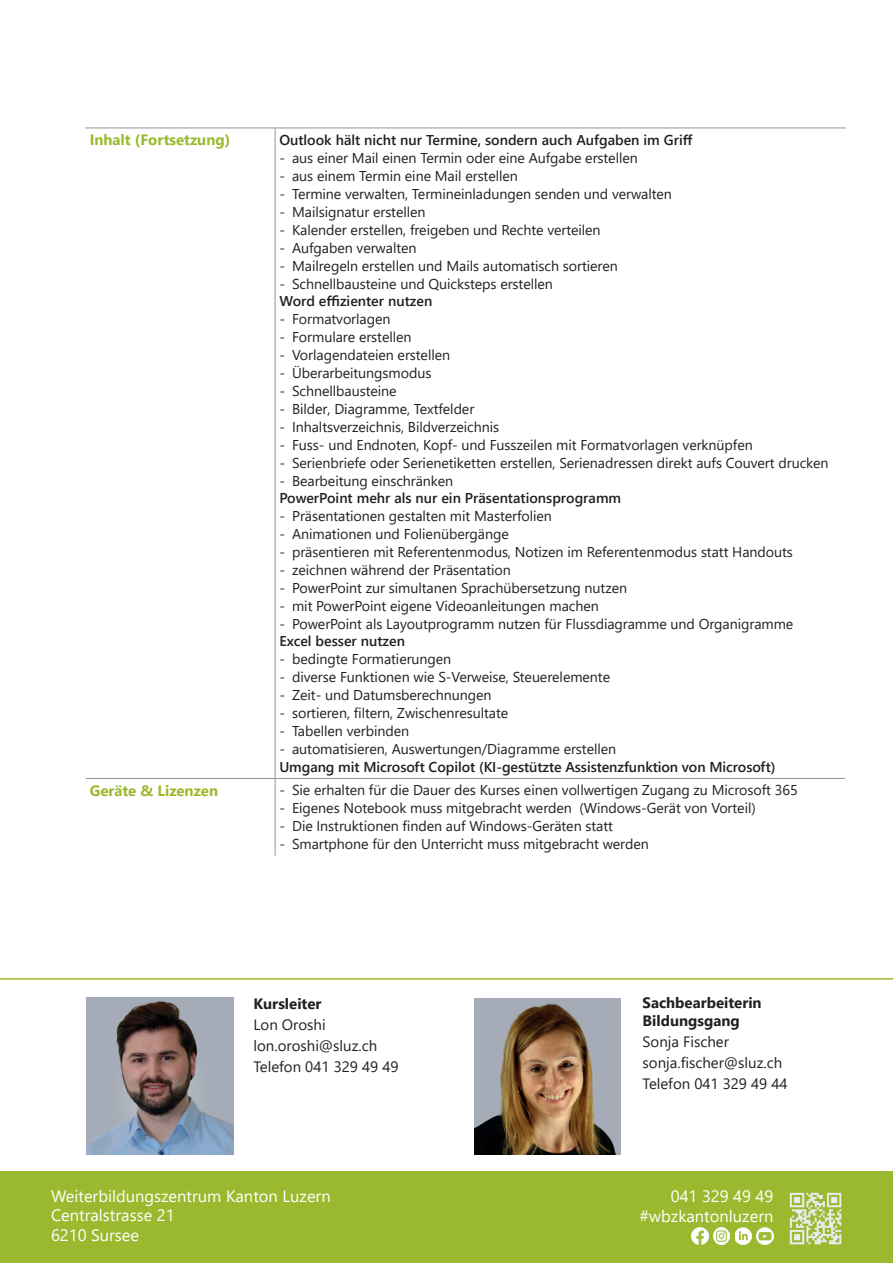
<style>
.page{position:relative;width:893px;height:1263px;background:#fff}
.page>*{position:absolute;margin:0;border:0;box-sizing:border-box;transform-origin:0 0}
.t1{font:16.5px/19.8px "Segoe UI";color:#fff}
.t2{font:15px/21px "Segoe UI";color:#231f20}
.t3{font:700 15px/18px "Segoe UI";color:#231f20}
.t4{font:700 15px "Segoe UI";color:#9bb92e}
.t5{font:14.25px "Segoe UI";letter-spacing:-.005em;color:#231f20}
.t6{font:600 14.25px "Segoe UI";color:#231f20}
</style>
<div class="page">
<div style="left:0;top:1172px;width:893px;height:91px;background:#9bb92e"></div>
<img style="left:713px;top:1228px;width:17px;height:16px">
<img style="left:735px;top:1228px;width:17px;height:17px">
<img style="left:757px;top:1228px;width:17px;height:17px">
<img style="left:691px;top:1228px;width:17px;height:17px">
<img style="left:789px;top:1192px;width:53px;height:53px">
<hr style="left:0;top:978px;width:893px;height:1px;background:#9bb92e">
<img style="left:87px;top:998px;width:146px;height:156px">
<img style="left:474px;top:998px;width:147px;height:156px">
<hr style="left:85px;top:128px;width:190px;height:1px;background:#939598">
<hr style="left:275px;top:128px;width:571px;height:1px;background:#939598">
<hr style="left:275px;top:128px;width:1px;height:650px;background:#939598">
<hr style="left:86px;top:778px;width:189px;height:1px;background:#939598">
<hr style="left:275px;top:778px;width:570px;height:1px;background:#939598">
<hr style="left:275px;top:779px;width:1px;height:76px;background:#939598">
<p class="t4" style="left:90px;top:126px;width:142px">Inhalt (Fortsetzung)</p>
<p class="t6" style="left:279px;top:126px;width:415px">Outlook hält nicht nur Termine, sondern auch Aufgaben im Griff</p>
<p class="t5" style="left:279px;top:144px;width:360px">- aus einer Mail einen Termin oder eine Aufgabe erstellen</p>
<p class="t5" style="left:279px;top:162px;width:240px">- aus einem Termin eine Mail erstellen</p>
<p class="t5" style="left:279px;top:180px;width:394px">- Termine verwalten, Termineinladungen senden und verwalten</p>
<p class="t5" style="left:279px;top:198px;width:148px">- Mailsignatur erstellen</p>
<p class="t5" style="left:279px;top:216px;width:323px">- Kalender erstellen, freigeben und Rechte verteilen</p>
<p class="t5" style="left:279px;top:234px;width:139px">- Aufgaben verwalten</p>
<p class="t5" style="left:279px;top:252px;width:340px">- Mailregeln erstellen und Mails automatisch sortieren</p>
<p class="t5" style="left:279px;top:270px;width:275px">- Schnellbausteine und Quicksteps erstellen</p>
<p class="t6" style="left:279px;top:287px;width:154px">Word effizienter nutzen</p>
<p class="t5" style="left:279px;top:305px;width:113px">- Formatvorlagen</p>
<p class="t5" style="left:279px;top:323px;width:134px">- Formulare erstellen</p>
<p class="t5" style="left:279px;top:341px;width:172px">- Vorlagendateien erstellen</p>
<p class="t5" style="left:279px;top:359px;width:154px">- Überarbeitungsmodus</p>
<p class="t5" style="left:279px;top:377px;width:119px">- Schnellbausteine</p>
<p class="t5" style="left:279px;top:395px;width:196px">- Bilder, Diagramme, Textfelder</p>
<p class="t5" style="left:279px;top:413px;width:221px">- Inhaltsverzeichnis, Bildverzeichnis</p>
<p class="t5" style="left:279px;top:431px;width:475px">- Fuss- und Endnoten, Kopf- und Fusszeilen mit Formatvorlagen verknüpfen</p>
<p class="t5" style="left:279px;top:449px;width:551px">- Serienbriefe oder Serienetiketten erstellen, Serienadressen direkt aufs Couvert drucken</p>
<p class="t5" style="left:279px;top:467px;width:176px">- Bearbeitung einschränken</p>
<p class="t6" style="left:279px;top:484px;width:343px">PowerPoint mehr als nur ein Präsentationsprogramm</p>
<p class="t5" style="left:279px;top:502px;width:274px">- Präsentationen gestalten mit Masterfolien</p>
<p class="t5" style="left:279px;top:520px;width:231px">- Animationen und Folienübergänge</p>
<p class="t5" style="left:279px;top:538px;width:515px">- präsentieren mit Referentenmodus, Notizen im Referentenmodus statt Handouts</p>
<p class="t5" style="left:279px;top:556px;width:233px">- zeichnen während der Präsentation</p>
<p class="t5" style="left:279px;top:574px;width:349px">- PowerPoint zur simultanen Sprachübersetzung nutzen</p>
<p class="t5" style="left:279px;top:592px;width:321px">- mit PowerPoint eigene Videoanleitungen machen</p>
<p class="t5" style="left:279px;top:610px;width:516px">- PowerPoint als Layoutprogramm nutzen für Flussdiagramme und Organigramme</p>
<p class="t6" style="left:279px;top:627px;width:127px">Excel besser nutzen</p>
<p class="t5" style="left:279px;top:645px;width:174px">- bedingte Formatierungen</p>
<p class="t5" style="left:279px;top:663px;width:332px">- diverse Funktionen wie S-Verweise, Steuerelemente</p>
<p class="t5" style="left:279px;top:681px;width:214px">- Zeit- und Datumsberechnungen</p>
<p class="t5" style="left:279px;top:699px;width:230px">- sortieren, filtern, Zwischenresultate</p>
<p class="t5" style="left:279px;top:717px;width:131px">- Tabellen verbinden</p>
<p class="t5" style="left:279px;top:735px;width:338px">- automatisieren, Auswertungen/Diagramme erstellen</p>
<p class="t6" style="left:279px;top:753px;width:498px">Umgang mit Microsoft Copilot (KI-gestützte Assistenzfunktion von Microsoft)</p>
<p class="t4" style="left:90px;top:776px;width:130px">Geräte &amp; Lizenzen</p>
<p class="t5" style="left:279px;top:777px;width:520px">- Sie erhalten für die Dauer des Kurses einen vollwertigen Zugang zu Microsoft 365</p>
<p class="t5" style="left:279px;top:795px;width:478px">- Eigenes Notebook muss mitgebracht werden (Windows-Gerät von Vorteil)</p>
<p class="t5" style="left:279px;top:813px;width:335px">- Die Instruktionen finden auf Windows-Geräten statt</p>
<p class="t5" style="left:279px;top:831px;width:371px">- Smartphone für den Unterricht muss mitgebracht werden</p>
<p class="t3" style="left:253px;top:993px;width:69px">Kursleiter</p>
<p class="t2" style="left:253px;top:1013px;width:146px">Lon Oroshi lon.oroshi@sluz.ch<br>Telefon 041 329 49 49</p>
<p class="t3" style="left:643px;top:992px;width:121px">Sachbearbeiterin<br>Bildungsgang</p>
<p class="t2" style="left:643px;top:1030px;width:146px">Sonja Fischer sonja.fischer@sluz.ch<br>Telefon 041 329 49 44</p>
<p class="t1" style="left:51px;top:1184px;width:281px">Weiterbildungszentrum Kanton Luzern<br>Centralstrasse 21<br>6210 Sursee</p>
<p class="t1" style="left:639px;top:1185px;width:135px;text-align:right">041 329 49 49 #wbzkantonluzern</p>
</div>
